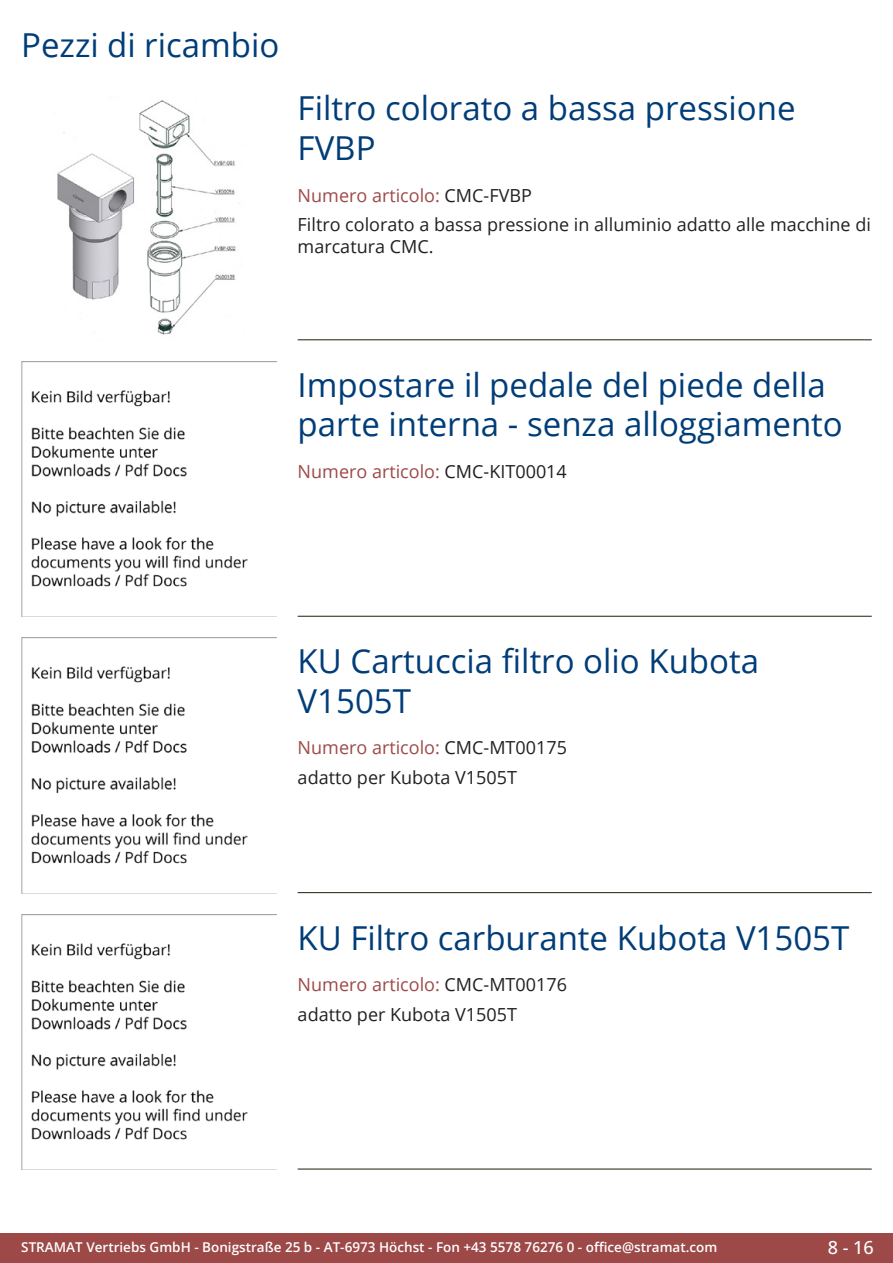
<style>
.page{position:relative;width:893px;height:1263px;background:#fff}
.page>*{position:absolute;margin:0;border:0;box-sizing:border-box;transform-origin:0 0}
.Produkttitel{font:33px/39.6px "Open Sans";color:#003d78}
.RastTitel{font:33px "Open Sans";color:#003d78}
.Beschreibung_Text{font:18px/21.6px "Open Sans";color:#231f20}
.TechDaten_Überschrif{font:18px "Open Sans";color:#9c4948}
.t1{font:500 18px "Open Sans";color:#fff}
.t2{font:600 13.5px "Open Sans";color:#fff}
.s1{color:#231f20}
</style>
<div class="page">
<div style="left:0;top:1233px;width:893px;height:30px;background:#9c4948"></div>
<hr style="left:298px;top:340px;width:574px;height:1px;background:#201d08">
<hr style="left:298px;top:616px;width:574px;height:1px;background:#201d08">
<hr style="left:298px;top:892px;width:574px;height:1px;background:#201d08">
<hr style="left:298px;top:1169px;width:574px;height:1px;background:#201d08">
<img style="left:57px;top:100px;width:183px;height:235px">
<img style="left:21px;top:361px;width:255px;height:256px">
<img style="left:21px;top:638px;width:255px;height:255px">
<img style="left:21px;top:914px;width:255px;height:255px">
<p class="RastTitel" style="left:21px;top:22px;width:260px">Pezzi di ricambio</p>
<p class="Produkttitel" style="left:298px;top:88px;width:499px">Filtro colorato a bassa pressione<br>FVBP</p>
<p class="TechDaten_Überschrif" style="left:298px;top:183px;width:236px">Numero articolo: <span class="s1">CMC-FVBP</span></p>
<p class="Beschreibung_Text" style="left:298px;top:214px;width:575px">Filtro colorato a bassa pressione in alluminio adatto alle macchine di marcatura CMC.</p>
<p class="Produkttitel" style="left:298px;top:364px;width:547px">Impostare il pedale del piede della parte interna - senza alloggiamento</p>
<p class="TechDaten_Überschrif" style="left:298px;top:459px;width:271px">Numero articolo: <span class="s1">CMC-KIT00014</span></p>
<p class="Produkttitel" style="left:298px;top:640px;width:463px">KU Cartuccia filtro olio Kubota<br>V1505T</p>
<p class="TechDaten_Überschrif" style="left:298px;top:735px;width:271px">Numero articolo: <span class="s1">CMC-MT00175</span></p>
<p class="Beschreibung_Text" style="left:298px;top:766px;width:221px">adatto per Kubota V1505T</p>
<p class="Produkttitel" style="left:298px;top:917px;width:553px">KU Filtro carburante Kubota V1505T</p>
<p class="TechDaten_Überschrif" style="left:298px;top:972px;width:271px">Numero articolo: <span class="s1">CMC-MT00176</span></p>
<p class="Beschreibung_Text" style="left:298px;top:1003px;width:221px">adatto per Kubota V1505T</p>
<p class="t2" style="left:21px;top:1238px;width:698px">STRAMAT Vertriebs GmbH - Bonigstraße 25 b - AT-6973 Höchst - Fon +43 5578 76276 0 - office@stramat.com</p>
<p class="t1" style="left:828px;top:1234px;width:48px">8 - 16</p>
</div>
